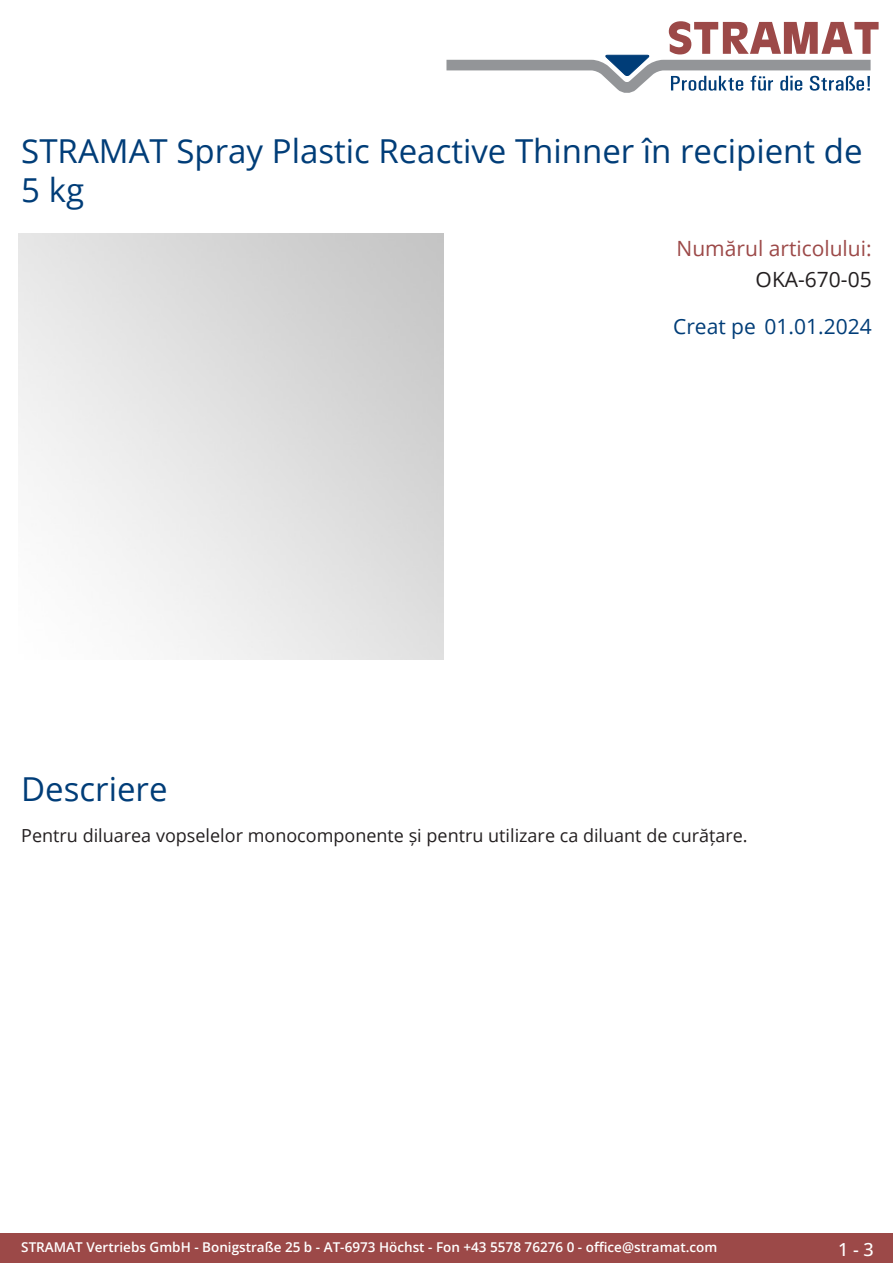
<style>
.page{position:relative;width:893px;height:1263px;background:#fff}
.page>*{position:absolute;margin:0;border:0;box-sizing:border-box;transform-origin:0 0}
.Produkttitel{font:33px/39.6px "Open Sans";color:#003d78}
.TechDaten_Überschrif{font:21px "Open Sans";color:#9c4948}
.Erstellungsdatum{font:21px "Open Sans";color:#003d78}
.TechDaten_Inhalt{font:21px "Open Sans";color:#231f20}
.Beschreibung_Text{font:18px "Open Sans";color:#231f20}
.t1{font:500 18px "Open Sans";color:#fff}
.t2{font:600 13.5px "Open Sans";color:#fff}
</style>
<div class="page">
<div style="left:0;top:1233px;width:893px;height:30px;background:#9c4948"></div>
<svg style="left:446px;top:21px;width:433px;height:72px"></svg>
<p class="Produkttitel" style="left:21px;top:130px;width:843px">STRAMAT Spray Plastic Reactive Thinner în recipient de<br>5 kg</p>
<p class="TechDaten_Überschrif" style="left:677px;top:234px;width:197px">Numărul articolului:</p>
<p class="TechDaten_Inhalt" style="left:756px;top:265px;width:118px">OKA-670-05</p>
<p class="Erstellungsdatum" style="left:673px;top:312px;width:200px">Creat pe 01.01.2024</p>
<p class="Produkttitel" style="left:21px;top:768px;width:148px">Descriere</p>
<p class="Beschreibung_Text" style="left:21px;top:823px;width:728px">Pentru diluarea vopselelor monocomponente și pentru utilizare ca diluant de curățare.</p>
<p class="t2" style="left:21px;top:1238px;width:698px">STRAMAT Vertriebs GmbH - Bonigstraße 25 b - AT-6973 Höchst - Fon +43 5578 76276 0 - office@stramat.com</p>
<h3 class="t1" style="left:838px;top:1237px;width:37px">1 - 3</h3>
</div>
